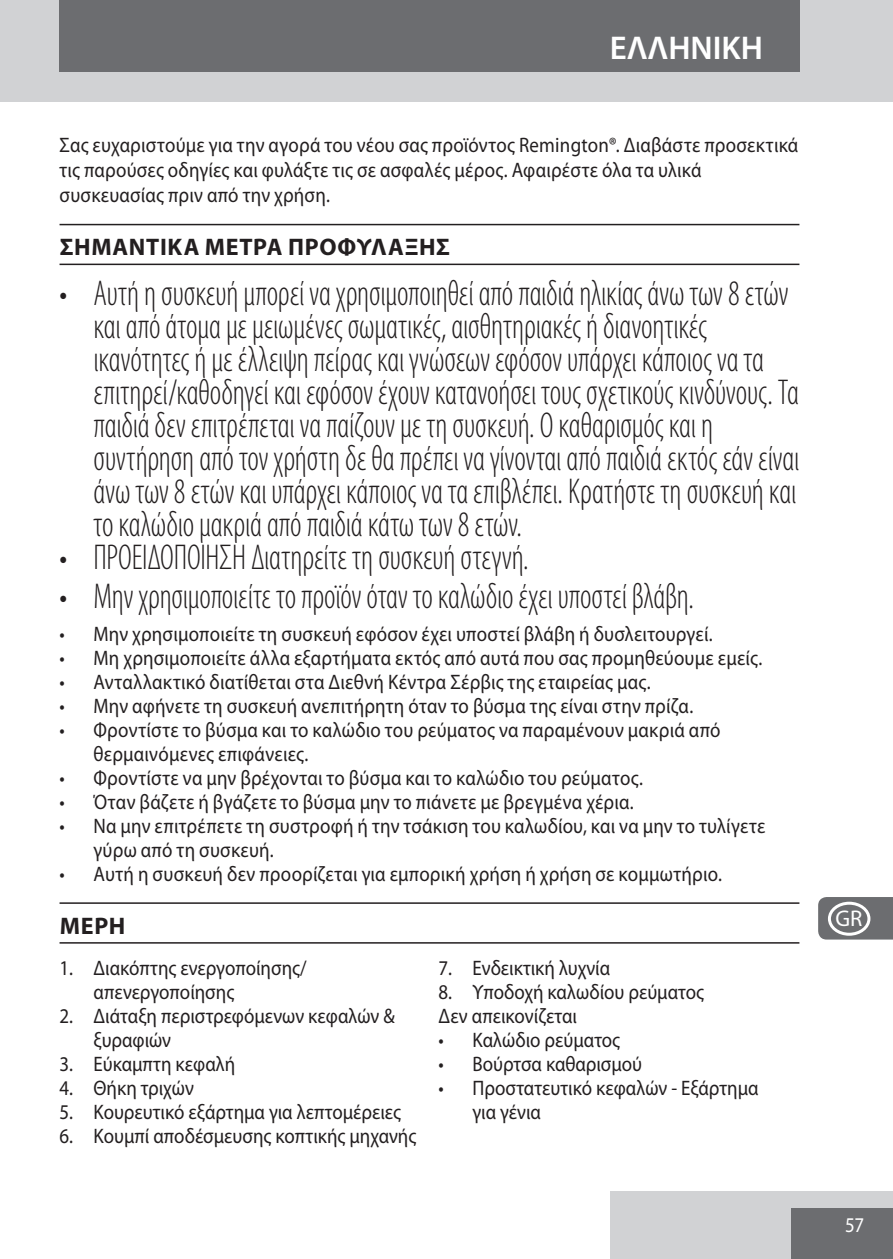
<style>
.page{position:relative;width:893px;height:1259px;background:#fff}
.page>*{position:absolute;margin:0;border:0;box-sizing:border-box;transform-origin:0 0}
.t1{font:300 condensed 36px/33px "Myriad Pro";letter-spacing:-.005em;color:#231f20;scale:.9 1}
.t2{font:600 33px "Myriad Pro";color:#fff}
.heading{font:700 24px "Myriad Pro";letter-spacing:.03em;color:#231f20}
.t3{font:22.8px "Myriad Pro";color:#fff}
.Default{font:21px/24px "Myriad Pro";letter-spacing:.01em;color:#231f20;scale:.9 1}
.Parts{font:21px "Myriad Pro";color:#231f20;scale:.9 1}
.t4{font:21px "Myriad Pro";color:#fff;scale:.9 1}
</style>
<div class="page">
<div style="left:611px;top:1191px;width:282px;height:68px;background:#d1d2d4"></div>
<div style="left:791px;top:1208px;width:102px;height:51px;background:#6c6d70"></div>
<div style="left:0;top:0;width:893px;height:102px;background:#d1d2d4"></div>
<div style="left:59px;top:0;width:740px;height:72px;background:#6c6d70"></div>
<hr style="left:60px;top:224px;width:739px;height:1px;background:#231f20">
<hr style="left:60px;top:264px;width:739px;height:1px;background:#231f20">
<hr style="left:60px;top:902px;width:739px;height:2px;background:#231f20">
<hr style="left:60px;top:942px;width:739px;height:1px;background:#231f20">
<svg style="left:818px;top:897px;width:75px;height:42px;background:#747578"></svg>
<div style="left:828px;top:136px;width:42px;height:34px;border:3px solid #fff;border-radius:50%"></div>
<div style="left:828px;top:179px;width:42px;height:34px;border:3px solid #fff;border-radius:50%"></div>
<div style="left:828px;top:221px;width:42px;height:34px;border:3px solid #fff;border-radius:50%"></div>
<div style="left:828px;top:264px;width:42px;height:34px;border:3px solid #fff;border-radius:50%"></div>
<div style="left:828px;top:306px;width:42px;height:34px;border:3px solid #fff;border-radius:50%"></div>
<div style="left:828px;top:349px;width:42px;height:34px;border:3px solid #fff;border-radius:50%"></div>
<div style="left:828px;top:391px;width:42px;height:34px;border:3px solid #fff;border-radius:50%"></div>
<div style="left:828px;top:434px;width:42px;height:34px;border:3px solid #fff;border-radius:50%"></div>
<div style="left:828px;top:476px;width:42px;height:34px;border:3px solid #fff;border-radius:50%"></div>
<div style="left:828px;top:519px;width:42px;height:34px;border:3px solid #fff;border-radius:50%"></div>
<div style="left:828px;top:561px;width:42px;height:34px;border:3px solid #fff;border-radius:50%"></div>
<div style="left:828px;top:604px;width:42px;height:34px;border:3px solid #fff;border-radius:50%"></div>
<div style="left:828px;top:646px;width:42px;height:34px;border:3px solid #fff;border-radius:50%"></div>
<div style="left:828px;top:689px;width:42px;height:34px;border:3px solid #fff;border-radius:50%"></div>
<div style="left:828px;top:731px;width:42px;height:34px;border:3px solid #fff;border-radius:50%"></div>
<div style="left:828px;top:774px;width:42px;height:34px;border:3px solid #fff;border-radius:50%"></div>
<div style="left:828px;top:816px;width:42px;height:34px;border:3px solid #fff;border-radius:50%"></div>
<div style="left:828px;top:859px;width:42px;height:34px;border:3px solid #fff;border-radius:50%"></div>
<div style="left:828px;top:901px;width:42px;height:34px;border:3px solid #fff;border-radius:50%"></div>
<div style="left:828px;top:944px;width:42px;height:34px;border:3px solid #fff;border-radius:50%"></div>
<div style="left:828px;top:986px;width:42px;height:34px;border:3px solid #fff;border-radius:50%"></div>
<div style="left:828px;top:1029px;width:42px;height:34px;border:3px solid #fff;border-radius:50%"></div>
<div style="left:828px;top:1071px;width:42px;height:35px;border:3px solid #fff;border-radius:50%"></div>
<div style="left:828px;top:1114px;width:42px;height:34px;border:3px solid #fff;border-radius:50%"></div>
<p class="t2" style="left:610px;top:27px;width:155px">EΛΛHNIKH</p>
<p class="Default" style="left:60px;top:132px;width:822px;line-height:25.2px">Σας ευχαριστούμε για την αγορά του νέου σας προϊόντος Remington®. Διαβάστε προσεκτικά τις παρούσες οδηγίες και φυλάξτε τις σε ασφαλές μέρος. Αφαιρέστε όλα τα υλικά συσκευασίας πριν από την χρήση.</p>
<p class="heading" style="left:60px;top:231px;width:392px">ΣΗΜΑΝΤΙΚΑ ΜΕΤΡΑ ΠΡΟΦΥΛΑΞΗΣ</p>
<p class="t1" style="left:94px;top:277px;width:786px;text-indent:-34px">• Αυτή η συσκευή μπορεί να χρησιμοποιηθεί από παιδιά ηλικίας άνω των 8 ετών και από άτομα με μειωμένες σωματικές, αισθητηριακές ή διανοητικές ικανότητες ή με έλλειψη πείρας και γνώσεων εφόσον υπάρχει κάποιος να τα επιτηρεί/καθοδηγεί και εφόσον έχουν κατανοήσει τους σχετικούς κινδύνους. Τα παιδιά δεν επιτρέπεται να παίζουν με τη συσκευή. Ο καθαρισμός και η συντήρηση από τον χρήστη δε θα πρέπει να γίνονται από παιδιά εκτός εάν είναι άνω των 8 ετών και υπάρχει κάποιος να τα επιβλέπει. Κρατήστε τη συσκευή και το καλώδιο μακριά από παιδιά κάτω των 8 ετών.</p>
<p class="t1" style="left:60px;top:541px;width:523px">• ΠΡΟΕΙΔΟΠΟΙΗΣΗ Διατηρείτε τη συσκευή στεγνή.</p>
<p class="t1" style="left:60px;top:580px;width:706px">• Μην χρησιμοποιείτε το προϊόν όταν το καλώδιο έχει υποστεί βλάβη.</p>
<p class="Default" style="left:60px;top:621px;width:727px">• Μην χρησιμοποιείτε τη συσκευή εφόσον έχει υποστεί βλάβη ή δυσλειτουργεί.</p>
<p class="Default" style="left:60px;top:645px;width:782px">• Μη χρησιμοποιείτε άλλα εξαρτήματα εκτός από αυτά που σας προμηθεύουμε εμείς.</p>
<p class="Default" style="left:60px;top:669px;width:658px">• Ανταλλακτικό διατίθεται στα Διεθνή Κέντρα Σέρβις της εταιρείας μας.</p>
<p class="Default" style="left:60px;top:693px;width:706px">• Μην αφήνετε τη συσκευή ανεπιτήρητη όταν το βύσμα της είναι στην πρίζα.</p>
<p class="Default" style="left:94px;top:717px;width:698px;text-indent:-34px">• Φροντίστε το βύσμα και το καλώδιο του ρεύματος να παραμένουν μακριά από θερμαινόμενες επιφάνειες.</p>
<p class="Default" style="left:60px;top:765px;width:650px">• Φροντίστε να μην βρέχονται το βύσμα και το καλώδιο του ρεύματος.</p>
<p class="Default" style="left:60px;top:789px;width:640px">• Όταν βάζετε ή βγάζετε το βύσμα μην το πιάνετε με βρεγμένα χέρια.</p>
<p class="Default" style="left:94px;top:813px;width:748px;text-indent:-34px">• Να μην επιτρέπετε τη συστροφή ή την τσάκιση του καλωδίου, και να μην το τυλίγετε γύρω από τη συσκευή.</p>
<p class="Default" style="left:60px;top:861px;width:737px">• Αυτή η συσκευή δεν προορίζεται για εμπορική χρήση ή χρήση σε κομμωτήριο.</p>
<p class="heading" style="left:60px;top:910px;width:67px">ΜΕΡΗ</p>
<p class="Default" style="left:94px;top:955px;width:238px;text-indent:-34px">1. Διακόπτης ενεργοποίησης/ απενεργοποίησης</p>
<p class="Default" style="left:94px;top:1003px;width:336px;text-indent:-34px">2. Διάταξη περιστρεφόμενων κεφαλών &amp; ξυραφιών</p>
<p class="Default" style="left:60px;top:1051px;width:197px">3. Εύκαμπτη κεφαλή</p>
<p class="Default" style="left:60px;top:1075px;width:151px">4. Θήκη τριχών</p>
<p class="Default" style="left:60px;top:1099px;width:381px">5. Κουρευτικό εξάρτημα για λεπτομέρειες</p>
<p class="Default" style="left:60px;top:1123px;width:398px">6. Κουμπί αποδέσμευσης κοπτικής μηχανής</p>
<p class="Default" style="left:438px;top:955px;width:192px">7. Ενδεικτική λυχνία</p>
<p class="Default" style="left:438px;top:979px;width:296px">8. Υποδοχή καλωδίου ρεύματος</p>
<p class="Parts" style="left:438px;top:1002px;width:155px">Δεν απεικονίζεται</p>
<p class="Default" style="left:438px;top:1027px;width:203px">• Καλώδιο ρεύματος</p>
<p class="Default" style="left:438px;top:1051px;width:228px">• Βούρτσα καθαρισμού</p>
<p class="Default" style="left:472px;top:1075px;width:319px;text-indent:-34px">• Προστατευτικό κεφαλών - Εξάρτημα για γένια</p>
<p class="t3" style="left:835px;top:904px;width:28px">GR</p>
<p class="t4" style="left:845px;top:1212px;width:23px">57</p>
</div>
